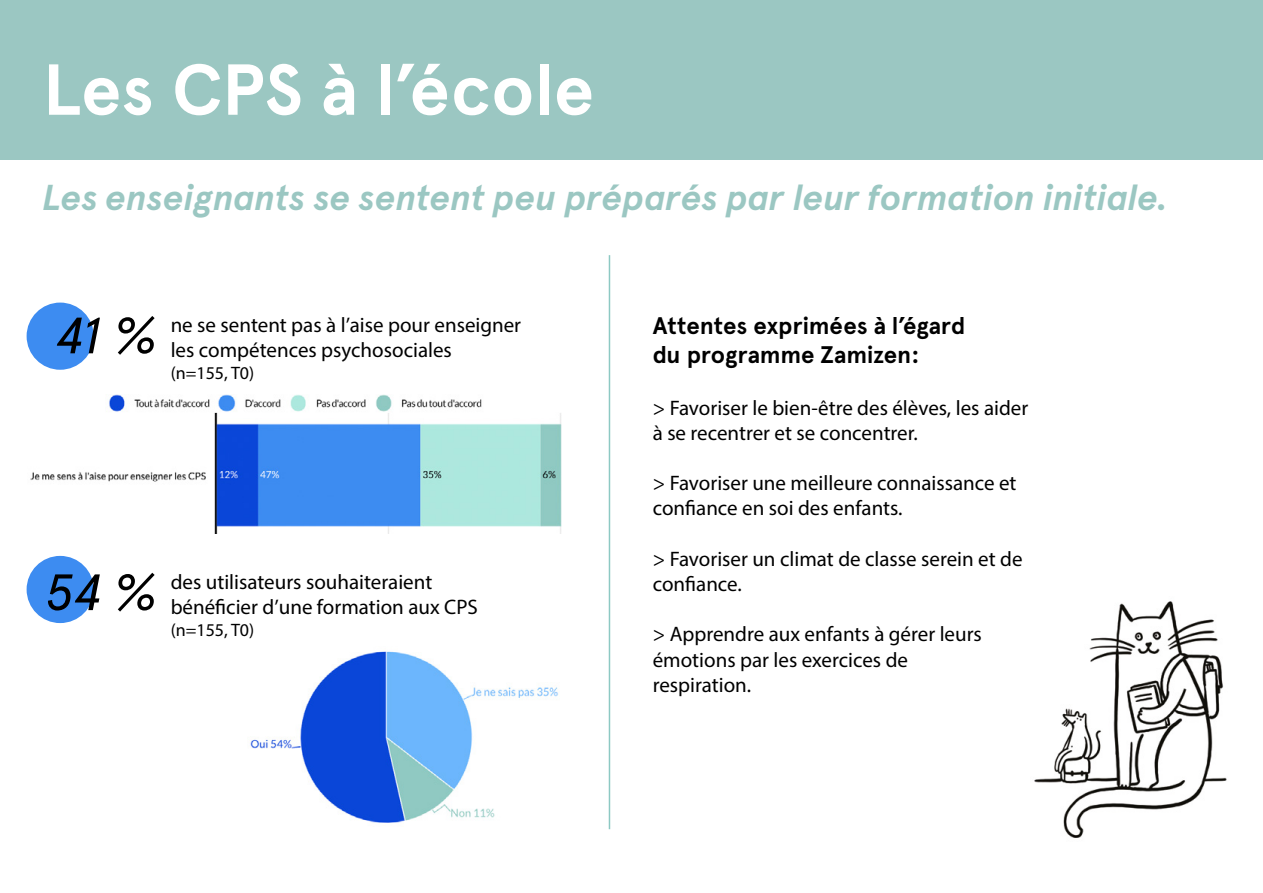
<style>
.page{position:relative;width:1263px;height:893px;background:#fff}
.page>*{position:absolute;margin:0;border:0;box-sizing:border-box;transform-origin:0 0}
.t1{font:700 72px "Apercu";color:#fff}
.t2{font:italic 51px "Apercu";color:#000}
.t3{font:italic 700 36px "Apercu";letter-spacing:-.005em;color:#9bc7c2}
.t4{font:700 24px/28.8px "Apercu";letter-spacing:-.005em;color:#000}
.t5{font:21px/25.2px "Myriad Pro";color:#000}
.t6{font:18px "Myriad Pro";color:#000}
</style>
<div class="page">
<div style="left:27px;top:303px;width:67px;height:67px;background:#3d8cf1;border-radius:50%"></div>
<div style="left:27px;top:556px;width:67px;height:67px;background:#3d8cf1;border-radius:50%"></div>
<img style="left:1034px;top:601px;width:193px;height:237px">
<img style="left:250px;top:651px;width:309px;height:172px">
<img style="left:30px;top:394px;width:532px;height:139px">
<div style="left:0;top:0;width:1263px;height:159px;background:#9bc7c2"></div>
<hr style="left:609px;top:255px;width:1px;height:574px;background:#8dc9c3">
<h1 class="t1" style="left:43px;top:46px;width:553px">Les CPS à l’école</h1>
<h3 class="t3" style="left:43px;top:176px;width:1127px">Les enseignants se sentent peu préparés par leur formation initiale.</h3>
<h2 class="t2" style="left:56px;top:305px;width:104px">41 %</h2>
<p class="t5" style="left:171px;top:312px;width:352px">ne se sentent pas à l’aise pour enseigner les compétences psychosociales</p>
<p class="t6" style="left:171px;top:362px;width:85px">(n=155, T0)</p>
<h2 class="t2" style="left:47px;top:562px;width:114px">54 %</h2>
<p class="t5" style="left:171px;top:569px;width:309px">des utilisateurs souhaiteraient bénéficier d’une formation aux CPS</p>
<p class="t6" style="left:171px;top:618px;width:85px">(n=155, T0)</p>
<p class="t4" style="left:653px;top:312px;width:314px">Attentes exprimées à l’égard du programme Zamizen:</p>
<p class="t5" style="left:653px;top:395px;width:377px">&gt; Favoriser le bien-être des élèves, les aider à se recentrer et se concentrer.</p>
<p class="t5" style="left:653px;top:470px;width:365px">&gt; Favoriser une meilleure connaissance et confiance en soi des enfants.</p>
<p class="t5" style="left:653px;top:546px;width:371px">&gt; Favoriser un climat de classe serein et de confiance.</p>
<p class="t5" style="left:653px;top:621px;width:331px">&gt; Apprendre aux enfants à gérer leurs émotions par les exercices de respiration.</p>
</div>
